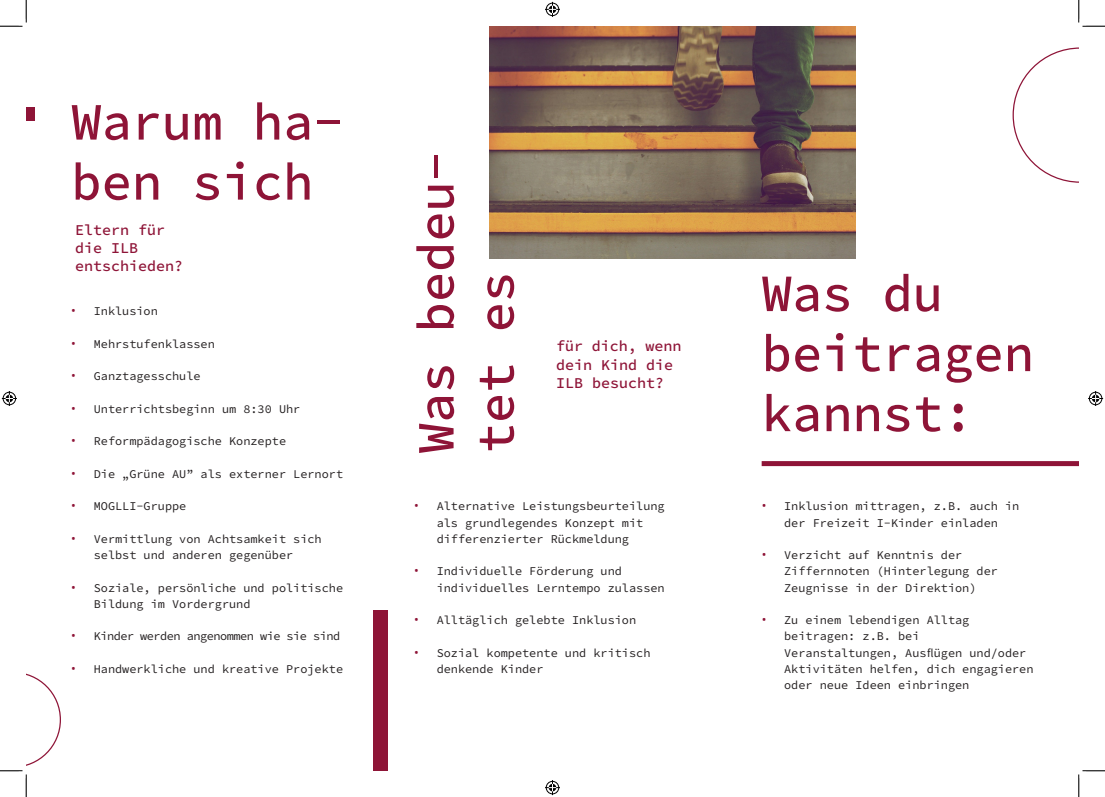
<style>
.page{position:relative;width:1105px;height:797px;background:#fff}
.page>*{position:absolute;margin:0;border:0;box-sizing:border-box;transform-origin:0 0}
.Seitentitel{font:500 52.5px/60px "Source Code Pro";color:#8e1437;scale:.96 1}
.Unterüberschrift{font:500 15px/18px "Source Code Pro";color:#8e1437}
.t1{font:11.88px/16.2px "Source Code Pro";color:#231f20}
.t2{font:11.88px "Source Code Pro";letter-spacing:-.04em;color:#231f20}
.s1{font-family:"Open Sans";font-size:12.5px;color:#8e1437}
</style>
<div class="page">
<div style="left:26px;top:107px;width:9px;height:14px;background:#8e1437"></div>
<div style="left:373px;top:610px;width:15px;height:160px;background:#8e1437"></div>
<svg style="left:1012px;top:47px;width:67px;height:136px"></svg>
<div style="left:762px;top:461px;width:317px;height:5px;background:#8e1437"></div>
<img style="left:490px;top:26px;width:366px;height:232px">
<svg style="left:0;top:0;width:27px;height:27px"></svg>
<svg style="left:0;top:673px;width:61px;height:124px"></svg>
<svg style="left:1078px;top:0;width:27px;height:27px"></svg>
<svg style="left:1078px;top:770px;width:27px;height:27px"></svg>
<svg style="left:545px;top:2px;width:15px;height:15px"></svg>
<svg style="left:545px;top:780px;width:15px;height:15px"></svg>
<svg style="left:2px;top:391px;width:15px;height:15px"></svg>
<svg style="left:1088px;top:391px;width:15px;height:15px"></svg>
<p class="Seitentitel" style="left:71px;top:94px;width:285px">Warum ha&shy;ben sich</p>
<p class="Unterüberschrift" style="left:75px;top:222px;width:109px">Eltern für die ILB entschieden?</p>
<p class="t1" style="left:71px;top:303px;width:88px"><span class="s1">•</span> Inklusion</p>
<p class="t1" style="left:71px;top:336px;width:145px"><span class="s1">•</span> Mehrstufenklassen</p>
<p class="t1" style="left:71px;top:368px;width:131px"><span class="s1">•</span> Ganztagesschule</p>
<p class="t1" style="left:71px;top:401px;width:231px"><span class="s1">•</span> Unterrichtsbeginn um 8:30 Uhr</p>
<p class="t1" style="left:71px;top:433px;width:216px"><span class="s1">•</span> Reformpädagogische Konzepte</p>
<p class="t1" style="left:71px;top:466px;width:273px"><span class="s1">•</span> Die „Grüne AU” als externer Lernort</p>
<p class="t1" style="left:71px;top:498px;width:117px"><span class="s1">•</span> MOGLLI-Gruppe</p>
<p class="t1" style="left:71px;top:531px;width:252px;text-align:center"><span class="s1">•</span> Vermittlung von Achtsamkeit sich selbst und anderen gegenüber</p>
<p class="t1" style="left:94px;top:580px;width:251px;text-indent:-22px"><span class="s1">•</span> Soziale, persönliche und politische<br>Bildung im Vordergrund</p>
<p class="t2" style="left:71px;top:627px;width:271px"><span class="s1">•</span> Kinder werden angenommen wie sie sind</p>
<p class="t1" style="left:71px;top:661px;width:273px"><span class="s1">•</span> Handwerkliche und kreative Projekte</p>
<p class="Seitentitel" style="left:408px;top:453px;width:316px;rotate:-90deg">Was bedeu&shy;tet es</p>
<p class="Unterüberschrift" style="left:556px;top:338px;width:127px">für dich, wenn dein Kind die<br>ILB besucht?</p>
<p class="t1" style="left:437px;top:498px;width:230px;text-indent:-22px"><span class="s1">•</span> Alternative Leistungsbeurteilung als grundlegendes Konzept mit differenzierter Rückmeldung</p>
<p class="t1" style="left:437px;top:563px;width:230px;text-indent:-22px"><span class="s1">•</span> Individuelle Förderung und individuelles Lerntempo zulassen</p>
<p class="t1" style="left:414px;top:612px;width:224px"><span class="s1">•</span> Alltäglich gelebte Inklusion</p>
<p class="t1" style="left:437px;top:645px;width:215px;text-indent:-22px"><span class="s1">•</span> Sozial kompetente und kritisch denkende Kinder</p>
<p class="Seitentitel" style="left:762px;top:265px;width:285px">Was du beitragen kannst:</p>
<p class="t1" style="left:762px;top:498px;width:259px;text-align:center"><span class="s1">•</span> Inklusion mittragen, z.B. auch in der Freizeit I-Kinder einladen</p>
<p class="t1" style="left:784px;top:547px;width:215px;text-indent:-22px"><span class="s1">•</span> Verzicht auf Kenntnis der<br>Ziffernnoten (Hinterlegung der<br>Zeugnisse in der Direktion)</p>
<p class="t1" style="left:784px;top:612px;width:251px;text-indent:-22px"><span class="s1">•</span> Zu einem lebendigen Alltag beitragen: z.B. bei<br>Veranstaltungen, Ausflügen und/oder<br>Aktivitäten helfen, dich engagieren oder neue Ideen einbringen</p>
</div>
